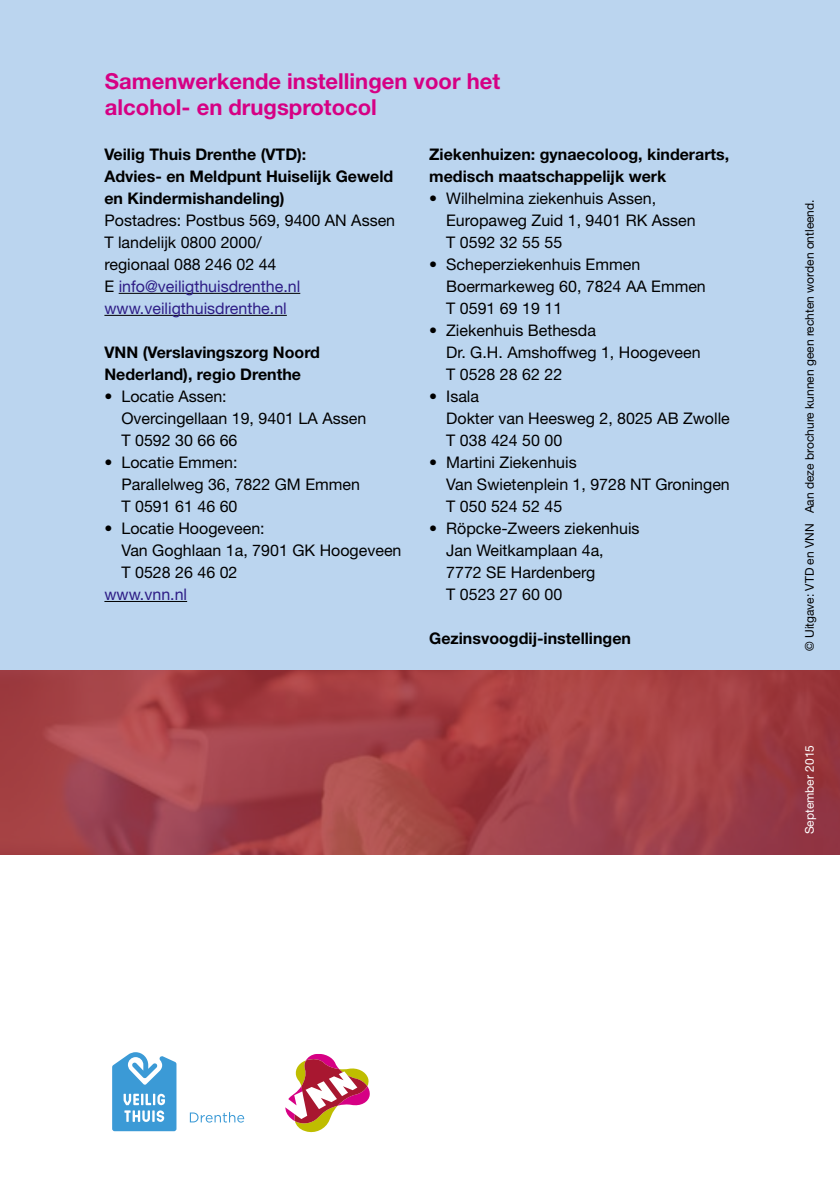
<style>
.page{position:relative;width:840px;height:1191px;background:#fff}
.page>*{position:absolute;margin:0;border:0;box-sizing:border-box;transform-origin:0 0}
.t1{font:700 22px/26px "Helvetica Neue";color:#d60084}
.t2{font:16px/22px "Helvetica Neue";color:#000}
.t3{font:700 16px/22px "Helvetica Neue";color:#000}
.t4{font:16px "Helvetica Neue";color:#2e1d86}
.t5{font:12px "Helvetica Neue";color:#000}
.t6{font:12px "Helvetica Neue";color:#fff}
.s1{color:#2e1d86}
</style>
<div class="page">
<div style="left:0;top:0;width:839px;height:855px;background:#bbd5ef"></div>
<svg style="left:0;top:670px;width:839px;height:185px;background:#a24146"></svg>
<hr style="left:119px;top:293px;width:181px;height:1px;background:#000">
<hr style="left:104px;top:315px;width:183px;height:1px;background:#000">
<hr style="left:104px;top:601px;width:83px;height:1px;background:#000">
<svg style="left:112px;top:1052px;width:64px;height:79px"></svg>
<svg style="left:190px;top:1112px;width:54px;height:10px"></svg>
<svg style="left:285px;top:1054px;width:85px;height:79px"></svg>
<h1 class="t1" style="left:105px;top:68px;width:396px">Samenwerkende instellingen voor het alcohol- en drugsprotocol</h1>
<p class="t3" style="left:104px;top:143px;width:290px">Veilig Thuis Drenthe (VTD):<br>Advies- en Meldpunt Huiselijk Geweld en Kindermishandeling)</p>
<p class="t2" style="left:104px;top:209px;width:292px">Postadres: Postbus 569, 9400 AN Assen<br>T landelijk 0800 2000/<br>regionaal 088 246 02 44<br>E <span class="s1">info@veiligthuisdrenthe.nl www.veiligthuisdrenthe.nl</span></p>
<p class="t3" style="left:104px;top:341px;width:217px">VNN (Verslavingszorg Noord<br>Nederland), regio Drenthe</p>
<p class="t2" style="left:121px;top:385px;width:246px;text-indent:-17px">• Locatie Assen:<br>Overcingellaan 19, 9401 LA Assen<br>T 0592 30 66 66</p>
<p class="t2" style="left:121px;top:451px;width:240px;text-indent:-17px">• Locatie Emmen:<br>Parallelweg 36, 7822 GM Emmen<br>T 0591 61 46 60</p>
<p class="t2" style="left:121px;top:517px;width:281px;text-indent:-17px">• Locatie Hoogeveen:<br>Van Goghlaan 1a, 7901 GK Hoogeveen<br>T 0528 26 46 02</p>
<p class="t4" style="left:104px;top:584px;width:84px">www.vnn.nl</p>
<p class="t3" style="left:429px;top:143px;width:301px">Ziekenhuizen: gynaecoloog, kinderarts, medisch maatschappelijk werk</p>
<p class="t2" style="left:446px;top:187px;width:251px;text-indent:-17px">• Wilhelmina ziekenhuis Assen,<br>Europaweg Zuid 1, 9401 RK Assen<br>T 0592 32 55 55</p>
<p class="t2" style="left:446px;top:253px;width:261px;text-indent:-17px">• Scheperziekenhuis Emmen<br>Boermarkeweg 60, 7824 AA Emmen<br>T 0591 69 19 11</p>
<p class="t2" style="left:446px;top:319px;width:256px;text-indent:-17px">• Ziekenhuis Bethesda<br>Dr. G.H. Amshoffweg 1, Hoogeveen<br>T 0528 28 62 22</p>
<p class="t2" style="left:446px;top:385px;width:285px;text-indent:-17px">• Isala<br>Dokter van Heesweg 2, 8025 AB Zwolle<br>T 038 424 50 00</p>
<p class="t2" style="left:446px;top:451px;width:285px;text-indent:-17px">• Martini Ziekenhuis<br>Van Swietenplein 1, 9728 NT Groningen<br>T 050 524 52 45</p>
<p class="t2" style="left:446px;top:517px;width:195px;text-indent:-17px">• Röpcke-Zweers ziekenhuis<br>Jan Weitkamplaan 4a,<br>7772 SE Hardenberg<br>T 0523 27 60 00</p>
<p class="t3" style="left:429px;top:627px;width:203px">Gezinsvoogdij-instellingen</p>
<p class="t5" style="left:802px;top:651px;width:453px;rotate:-90deg">© Uitgave: VTD en VNN Aan deze brochure kunnen geen rechten worden ontleend.</p>
<p class="t6" style="left:802px;top:834px;width:91px;rotate:-90deg">September 2015</p>
</div>
